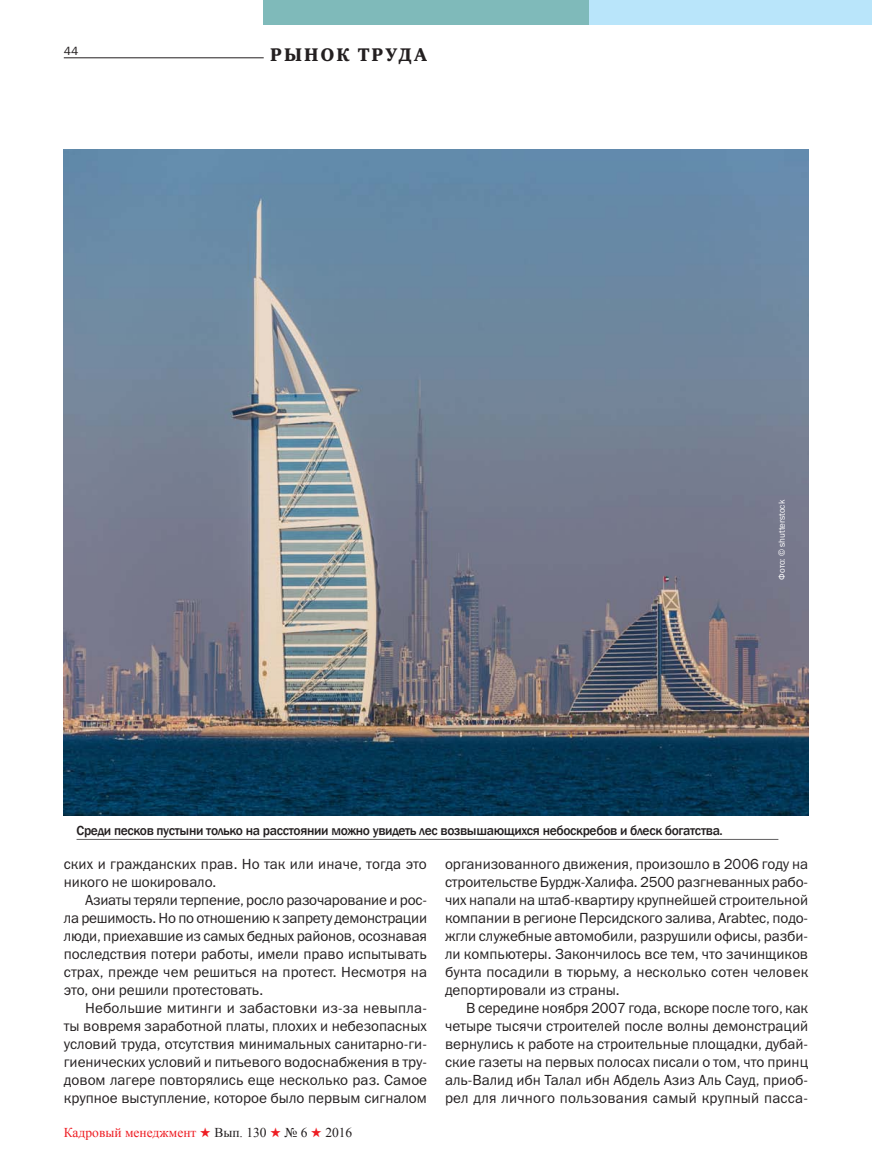
<style>
.page{position:relative;width:872px;height:1170px;background:#fff}
.page>*{position:absolute;margin:0;border:0;box-sizing:border-box;transform-origin:0 0}
.t1{font:700 18px "Octava PT";letter-spacing:.11em;color:#231f20}
.t2{font:14.7px/18px "Franklin Gothic PT";color:#231f20;text-align:justify}
.t3{font:500 13.5px "Franklin Gothic";letter-spacing:-.025em;color:#231f20}
.t4{font:13.5px "Times New Roman";color:#ee1d23}
.t5{font:12px "Franklin Gothic PT";color:#231f20}
.t6{font:9px "Franklin Gothic";color:#fff}
.s1{font-family:"Franklin Gothic PT"}
.s2{font-family:"Dixieland"}
.s3{color:#231f20}
</style>
<div class="page">
<hr style="left:64px;top:57px;width:200px;height:1px;background:#231f20">
<div style="left:264px;top:1px;width:608px;height:23px;background:#b9e5fa"></div>
<div style="left:264px;top:1px;width:325px;height:23px;background:#7fbaba"></div>
<img style="left:64px;top:149px;width:744px;height:666px">
<hr style="left:77px;top:838px;width:701px;height:1px;background:#616061">
<p class="t5" style="left:64px;top:44px;width:16px">44</p>
<p class="t1" style="left:270px;top:44px;width:159px">РЫНОК ТРУДА</p>
<p class="t6" style="left:776px;top:579px;width:81px;rotate:-90deg">Фото: <span class="s1">©</span> shutterstock</p>
<p class="t3" style="left:77px;top:823px;width:648px">Среди песков пустыни только на расстоянии можно увидеть лес возвышающихся небоскребов и блеск богатства.</p>
<p class="t2" style="left:64px;top:855px;width:364px">ских и гражданских прав. Но так или иначе, тогда это никого не шокировало.</p>
<p class="t2" style="left:64px;top:891px;width:365px;text-indent:21px">Азиаты теряли терпение, росло разочарование и рос&shy;ла решимость. Но по отношению к запрету демонстрации люди, приехавшие из самых бедных районов, осознавая последствия потери работы, имели право испытывать страх, прежде чем решиться на протест. Несмотря на это, они решили протестовать.</p>
<p class="t2" style="left:64px;top:999px;width:365px;text-indent:21px">Небольшие митинги и забастовки из-за невыпла&shy;ты вовремя заработной платы, плохих и небезопасных условий труда, отсутствия минимальных санитарно-ги&shy;гиенических условий и питьевого водоснабжения в тру&shy;довом лагере повторялись еще несколько раз. Самое крупное выступление, которое было первым сигналом</p>
<p class="t4" style="left:64px;top:1124px;width:290px">Кадровый менеджмент <span class="s2">H</span> <span class="s3">Вып. 130</span> <span class="s2">H</span> <span class="s3">№ 6</span> <span class="s2">H</span> <span class="s3">2016</span></p>
<p class="t2" style="left:445px;top:855px;width:365px">организованного движения, произошло в 2006 году на строительстве Бурдж-Халифа. 2500 разгневанных рабо&shy;чих напали на штаб-квартиру крупнейшей строительной компании в регионе Персидского залива, Arabtec, подо&shy;жгли служебные автомобили, разрушили офисы, разби&shy;ли компьютеры. Закончилось все тем, что зачинщиков бунта посадили в тюрьму, а несколько сотен человек депортировали из страны.</p>
<p class="t2" style="left:445px;top:999px;width:365px;text-indent:21px">В середине ноября 2007 года, вскоре после того, как четыре тысячи строителей после волны демонстраций вернулись к работе на строительные площадки, дубай&shy;ские газеты на первых полосах писали о том, что принц аль-Валид ибн Талал ибн Абдель Азиз Аль Сауд, приоб&shy;рел для личного пользования самый крупный пасса-</p>
</div>
